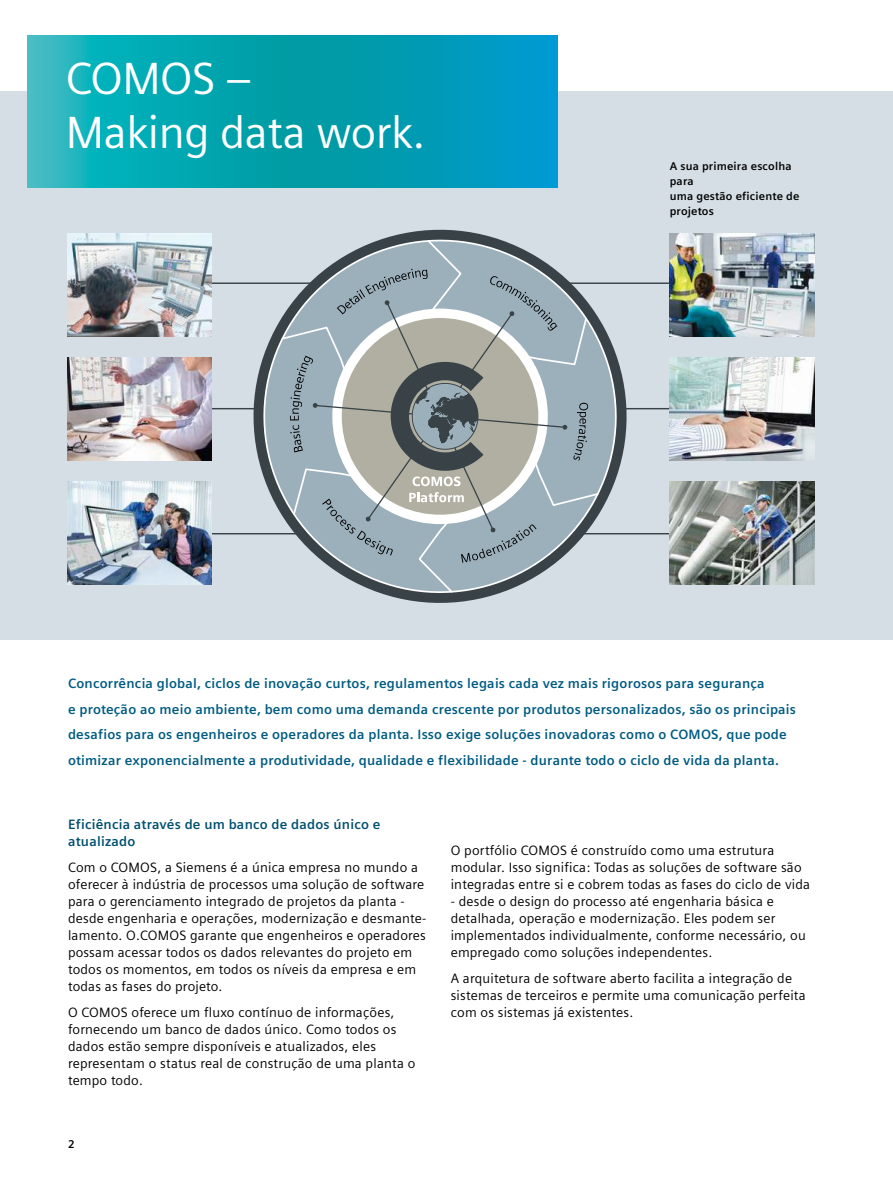
<style>
.page{position:relative;width:893px;height:1191px;background:#fff}
.page>*{position:absolute;margin:0;border:0;box-sizing:border-box;transform-origin:0 0}
.t1{font:45px/54px "Siemens Sans Global";letter-spacing:-.01em;color:#fff}
.t2{font:13.5px/17px "Siemens Sans Global";letter-spacing:.015em;color:#000}
.t3{font:700 13.5px/25.5px "Siemens Sans Global";letter-spacing:.015em;color:#005b81}
.t4{font:700 13.5px/17px "Siemens Sans Global";letter-spacing:.015em;color:#005070}
.t5{font:700 11.25px/14.9px "Siemens Sans Global";letter-spacing:.015em;color:#000}
</style>
<div class="page">
<div style="left:0;top:91px;width:893px;height:548px;background:#d4dee4"></div>
<hr style="left:196px;top:282px;width:156px;height:2px;background:#384247">
<hr style="left:196px;top:408px;width:156px;height:1px;background:#384247">
<hr style="left:196px;top:533px;width:156px;height:1px;background:#384247">
<hr style="left:533px;top:282px;width:153px;height:2px;background:#384247">
<hr style="left:533px;top:408px;width:153px;height:1px;background:#384247">
<hr style="left:533px;top:533px;width:153px;height:1px;background:#384247">
<img style="left:67px;top:357px;width:145px;height:103px">
<img style="left:67px;top:233px;width:145px;height:104px">
<img style="left:670px;top:233px;width:144px;height:104px">
<img style="left:670px;top:357px;width:144px;height:103px">
<img style="left:67px;top:481px;width:145px;height:103px">
<img style="left:670px;top:481px;width:144px;height:103px">
<svg style="left:239px;top:229px;width:402px;height:374px"></svg>
<svg style="left:280px;top:238px;width:320px;height:356px;background:#a1adb1"></svg>
<svg style="left:28px;top:35px;width:529px;height:153px;background:#05a2b5"></svg>
<h1 class="t1" style="left:66px;top:53px;width:361px">COMOS –<br>Making data work.</h1>
<p class="t5" style="left:670px;top:158px;width:131px">A sua primeira escolha para<br>uma gestão eficiente de projetos</p>
<p class="t3" style="left:68px;top:670px;width:730px">Concorrência global, ciclos de inovação curtos, regulamentos legais cada vez mais rigorosos para segurança<br>e proteção ao meio ambiente, bem como uma demanda crescente por produtos personalizados, são os principais desafios para os engenheiros e operadores da planta. Isso exige soluções inovadoras como o COMOS, que pode otimizar exponencialmente a produtividade, qualidade e flexibilidade - durante todo o ciclo de vida da planta.</p>
<p class="t4" style="left:68px;top:816px;width:314px">Eficiência através de um banco de dados único e atualizado</p>
<p class="t2" style="left:68px;top:859px;width:360px">Com o COMOS, a Siemens é a única empresa no mundo a oferecer à indústria de processos uma solução de software para o gerenciamento integrado de projetos da planta - desde engenharia e operações, modernização e desmante&shy;lamento. O.COMOS garante que engenheiros e operadores possam acessar todos os dados relevantes do projeto em todos os momentos, em todos os níveis da empresa e em todas as fases do projeto.</p>
<p class="t2" style="left:68px;top:1004px;width:349px">O COMOS oferece um fluxo contínuo de informações, fornecendo um banco de dados único. Como todos os dados estão sempre disponíveis e atualizados, eles representam o status real de construção de uma planta o tempo todo.</p>
<p class="t5" style="left:68px;top:1136px;width:8px">2</p>
<p class="t2" style="left:451px;top:842px;width:361px">O portfólio COMOS é construído como uma estrutura modular. Isso significa: Todas as soluções de software são integradas entre si e cobrem todas as fases do ciclo de vida</p>
<p class="t2" style="left:451px;top:893px;width:356px">- desde o design do processo até engenharia básica e detalhada, operação e modernização. Eles podem ser implementados individualmente, conforme necessário, ou empregado como soluções independentes.</p>
<p class="t2" style="left:451px;top:970px;width:357px">A arquitetura de software aberto facilita a integração de sistemas de terceiros e permite uma comunicação perfeita com os sistemas já existentes.</p>
</div>
